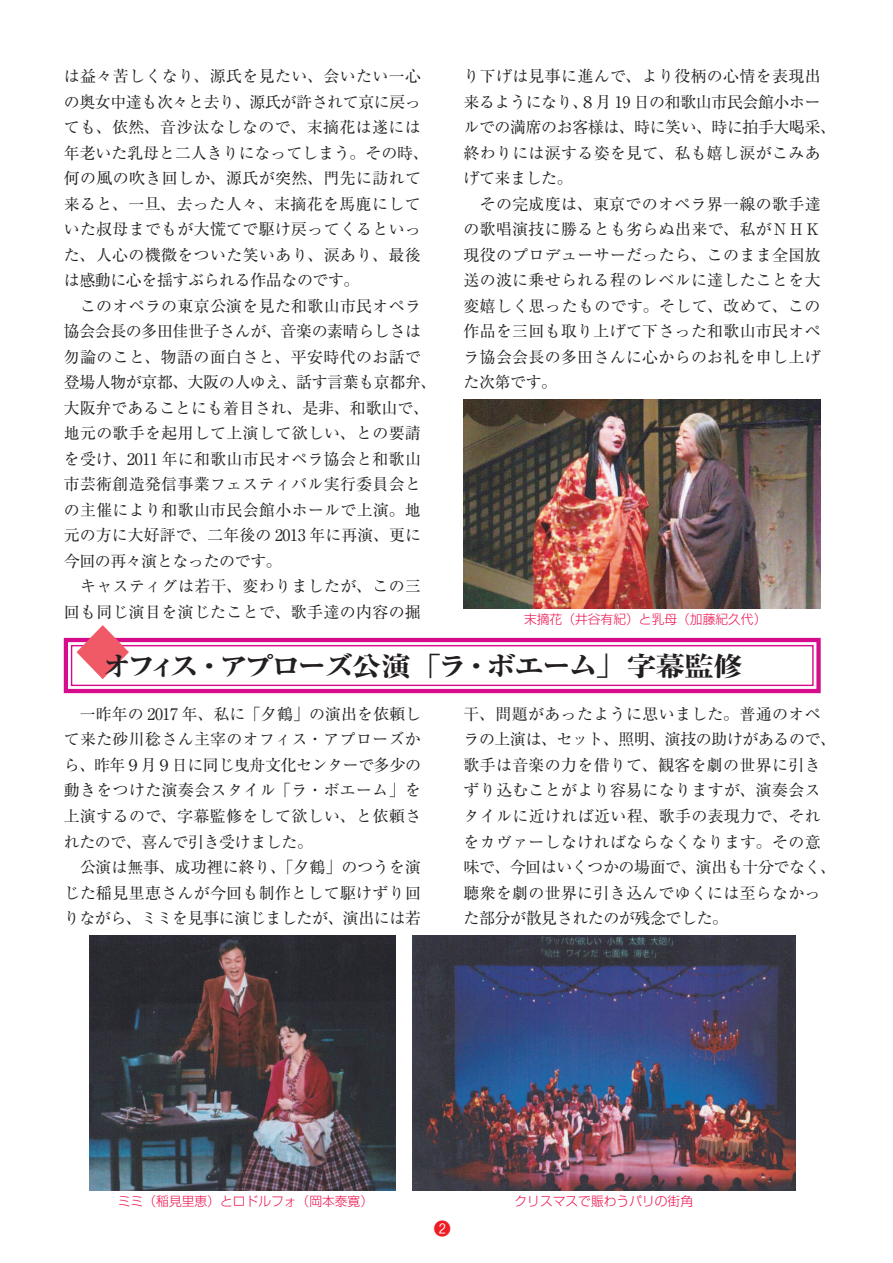
<style>
.page{position:relative;width:893px;height:1263px;background:#fff}
.page>*{position:absolute;margin:0;border:0;box-sizing:border-box;transform-origin:0 0}
.t1{font:800 26.85px "Ryumin Pro";letter-spacing:-.095em;color:#231f20;scale:1.11 1}
.t2{font:500 16.95px "Gothic BBB Pro";color:#ee1d23}
.t3{font:15.9px/25.5px "Ryumin Pro";letter-spacing:.02em;color:#231f20}
.t4{font:300 12.75px "Shin Go Pro";color:#ed1450}
</style>
<div class="page">
<img style="left:89px;top:935px;width:306px;height:256px">
<img style="left:412px;top:935px;width:383px;height:256px">
<svg style="left:63px;top:625px;width:758px;height:69px"></svg>
<img style="left:463px;top:400px;width:358px;height:208px">
<p class="t3" style="left:64px;top:62px;width:374px">は益々苦しくなり、源氏を見たい、会いたい一心の奥女中達も次々と去り、源氏が許されて京に戻っても、依然、音沙汰なしなので、末摘花は遂には年老いた乳母と二人きりになってしまう。その時、何の風の吹き回しか、源氏が突然、門先に訪れて来ると、一旦、去った人々、末摘花を馬鹿にしていた叔母までもが大慌てで駆け戻ってくるといった、人心の機微をついた笑いあり、涙あり、最後は感動に心を揺すぶられる作品なのです。<br>　このオペラの東京公演を見た和歌山市民オペラ協会会長の多田佳世子さんが、音楽の素晴らしさは勿論のこと、物語の面白さと、平安時代のお話で登場人物が京都、大阪の人ゆえ、話す言葉も京都弁、大阪弁であることにも着目され、是非、和歌山で、地元の歌手を起用して上演して欲しい、との要請を受け、2011 年に和歌山市民オペラ協会と和歌山市芸術創造発信事業フェスティバル実行委員会との主催により和歌山市民会館小ホールで上演。地元の方に大好評で、二年後の 2013 年に再演、更に今回の再々演となったのです。<br>　キャスティグは若干、変わりましたが、この三回も同じ演目を演じたことで、歌手達の内容の掘</p>
<p class="t3" style="left:463px;top:62px;width:374px">り下げは見事に進んで、より役柄の心情を表現出来るようになり、８月 19 日の和歌山市民会館小ホールでの満席のお客様は、時に笑い、時に拍手大喝采、終わりには涙する姿を見て、私も嬉し涙がこみあげて来ました。<br>　その完成度は、東京でのオペラ界一線の歌手達の歌唱演技に勝るとも劣らぬ出来で、私がＮＨＫ現役のプロデューサーだったら、このまま全国放送の波に乗せられる程のレベルに達したことを大変嬉しく思ったものです。そして、改めて、この作品を三回も取り上げて下さった和歌山市民オペラ協会会長の多田さんに心からのお礼を申し上げた次第です。</p>
<p class="t4" style="left:524px;top:608px;width:244px">末摘花（井谷有紀）と乳母（加藤紀久代）</p>
<h1 class="t1" style="left:102px;top:645px;width:579px">オフィス・アプローズ公演「ラ・ボエーム」字幕監修</h1>
<p class="t3" style="left:64px;top:700px;width:359px">　一昨年の 2017 年、私に「夕鶴」の演出を依頼して来た砂川稔さん主宰のオフィス・アプローズから、昨年９月９日に同じ曳舟文化センターで多少の動きをつけた演奏会スタイル「ラ・ボエーム」を上演するので、字幕監修をして欲しい、と依頼されたので、喜んで引き受けました。<br>　公演は無事、成功裡に終り、「夕鶴」のつうを演じた稲見里恵さんが今回も制作として駆けずり回りながら、ミミを見事に演じましたが、演出には若</p>
<p class="t3" style="left:463px;top:700px;width:374px">干、問題があったように思いました。普通のオペラの上演は、セット、照明、演技の助けがあるので、歌手は音楽の力を借りて、観客を劇の世界に引きずり込むことがより容易になりますが、演奏会スタイルに近ければ近い程、歌手の表現力で、それをカヴァーしなければならなくなります。その意味で、今回はいくつかの場面で、演出も十分でなく、聴衆を劇の世界に引き込んでゆくには至らなかった部分が散見されたのが残念でした。</p>
<p class="t4" style="left:118px;top:1191px;width:257px">ミミ（稲見里恵）とロドルフォ（岡本泰寛）</p>
<p class="t4" style="left:514px;top:1191px;width:180px">クリスマスで賑わうパリの街角</p>
<p class="t2" style="left:434px;top:1215px;width:19px">❷</p>
</div>
